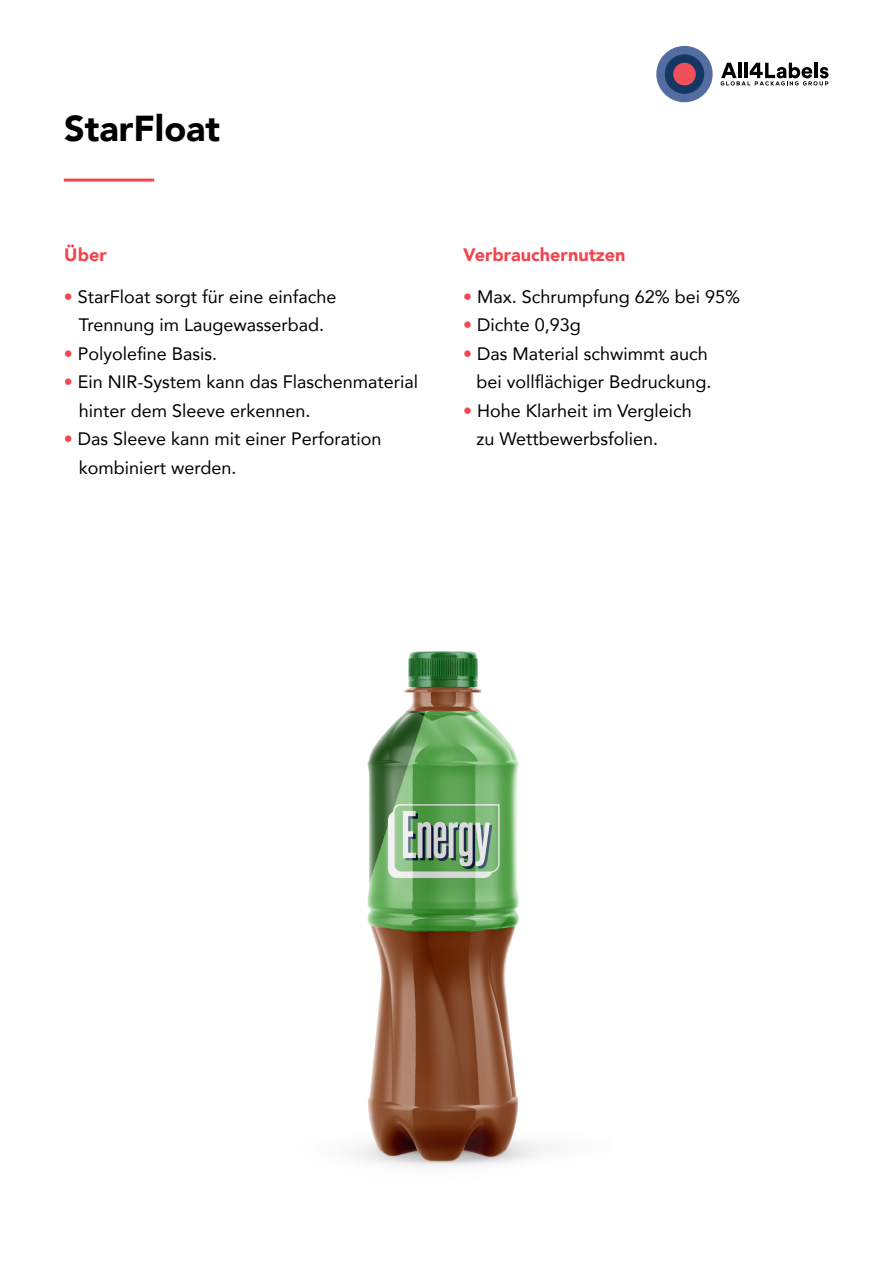
<style>
.page{position:relative;width:893px;height:1263px;background:#fff}
.page>*{position:absolute;margin:0;border:0;box-sizing:border-box;transform-origin:0 0}
.t1{font:900 36px "Avenir";color:#000}
.t2{font:18px/28.5px "Avenir";color:#000}
.t3{font:900 18px "Avenir";color:#f2454f}
.s1{color:#f2454f}
</style>
<div class="page">
<img style="left:355px;top:651px;width:191px;height:516px">
<hr style="left:64px;top:179px;width:90px;height:3px;background:#f2454f">
<div style="left:656px;top:46px;width:57px;height:56px;background:#536da2;border-radius:50%"></div>
<div style="left:665px;top:54px;width:39px;height:40px;background:#143764;border-radius:50%"></div>
<div style="left:673px;top:63px;width:23px;height:22px;background:#ef505a;border-radius:50%"></div>
<svg style="left:721px;top:63px;width:107px;height:23px"></svg>
<p class="t1" style="left:64px;top:98px;width:157px">StarFloat</p>
<p class="t3" style="left:64px;top:239px;width:44px">Über</p>
<p class="t3" style="left:463px;top:239px;width:164px">Verbrauchernutzen</p>
<p class="t2" style="left:463px;top:282px;width:279px"><span class="s1">•</span> Max. Schrumpfung 62% bei 95%</p>
<p class="t2" style="left:463px;top:310px;width:119px"><span class="s1">•</span> Dichte 0,93g</p>
<p class="t2" style="left:463px;top:339px;width:250px;text-align:right"><span class="s1">•</span> Das Material schwimmt auch bei vollflächiger Bedruckung.</p>
<p class="t2" style="left:476px;top:396px;width:217px;text-indent:-14px"><span class="s1">•</span> Hohe Klarheit im Vergleich zu Wettbewerbsfolien.</p>
<p class="t2" style="left:64px;top:282px;width:274px;text-align:center"><span class="s1">•</span> StarFloat sorgt für eine einfache<br>Trennung im Laugewasserbad.</p>
<p class="t2" style="left:64px;top:339px;width:155px"><span class="s1">•</span> Polyolefine Basis.</p>
<p class="t2" style="left:79px;top:367px;width:341px;text-indent:-15px"><span class="s1">•</span> Ein NIR-System kann das Flaschenmaterial hinter dem Sleeve erkennen.</p>
<p class="t2" style="left:79px;top:424px;width:304px;text-indent:-15px"><span class="s1">•</span> Das Sleeve kann mit einer Perforation kombiniert werden.</p>
</div>
